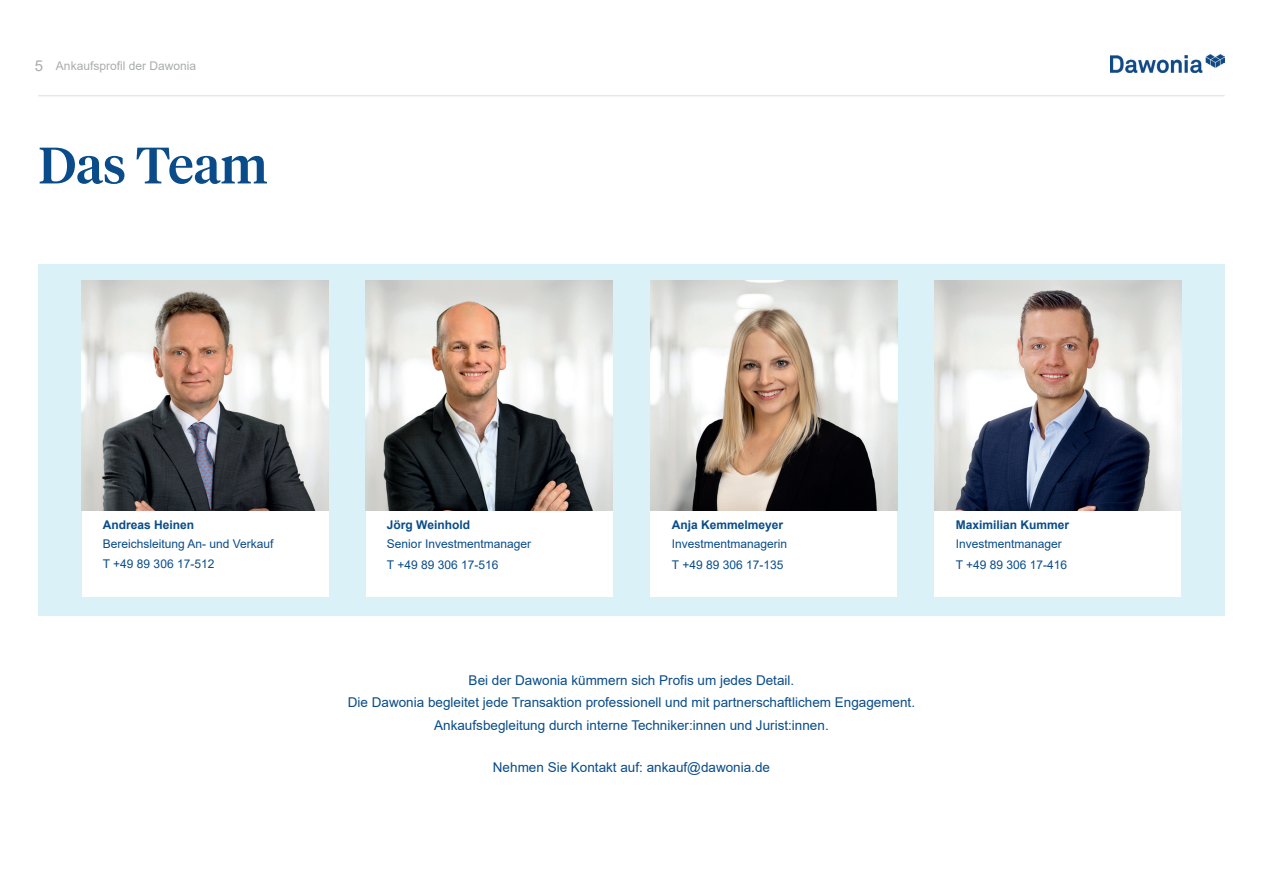
<style>
.page{position:relative;width:1263px;height:893px;background:#fff}
.page>*{position:absolute;margin:0;border:0;box-sizing:border-box;transform-origin:0 0}
.t1{font:500 51px "Tiempos Headline";color:#094c89}
.t2{font:13.5px/22.5px "Arial";color:#094c89;text-align:center}
.t3{font:12px/21px "Arial";color:#094c89}
.t4{font:700 12px "Arial";color:#094c89}
.t5{font:12px "Arial";color:#aaadad}
.s1{font-size:15px}
</style>
<div class="page">
<img style="left:1111px;top:54px;width:114px;height:19px">
<hr style="left:38px;top:95px;width:1187px;height:1px;background:#aaadad">
<div style="left:38px;top:264px;width:1187px;height:351px;background:#daf1f7"></div>
<div style="left:650px;top:281px;width:247px;height:316px;background:#fff"></div>
<img style="left:650px;top:281px;width:247px;height:229px">
<div style="left:934px;top:281px;width:247px;height:316px;background:#fff"></div>
<img style="left:934px;top:281px;width:247px;height:229px">
<div style="left:366px;top:281px;width:247px;height:316px;background:#fff"></div>
<img style="left:366px;top:281px;width:247px;height:229px">
<div style="left:82px;top:281px;width:246px;height:316px;background:#fff"></div>
<img style="left:82px;top:281px;width:246px;height:229px">
<p class="t5" style="left:35px;top:57px;width:163px"><span class="s1">5</span> Ankaufsprofil der Dawonia</p>
<h1 class="t1" style="left:38px;top:130px;width:231px">Das Team</h1>
<p class="t4" style="left:103px;top:516px;width:93px">Andreas Heinen</p>
<p class="t3" style="left:103px;top:534px;width:172px;line-height:19.5px">Bereichsleitung An- und Verkauf<br>T +49 89 306 17-512</p>
<p class="t4" style="left:387px;top:516px;width:85px">Jörg Weinhold</p>
<p class="t3" style="left:387px;top:533px;width:146px">Senior Investmentmanager<br>T +49 89 306 17-516</p>
<p class="t4" style="left:672px;top:516px;width:113px">Anja Kemmelmeyer</p>
<p class="t3" style="left:672px;top:533px;width:117px">Investmentmanagerin<br>T +49 89 306 17-135</p>
<p class="t4" style="left:956px;top:516px;width:115px">Maximilian Kummer</p>
<p class="t3" style="left:956px;top:533px;width:113px">Investmentmanager<br>T +49 89 306 17-416</p>
<p class="t2" style="left:348px;top:669px;width:569px">Bei der Dawonia kümmern sich Profis um jedes Detail.<br>Die Dawonia begleitet jede Transaktion professionell und mit partnerschaftlichem Engagement.<br>Ankaufsbegleitung durch interne Techniker:innen und Jurist:innen.</p>
<p class="t2" style="left:493px;top:756px;width:279px">Nehmen Sie Kontakt auf: ankauf@dawonia.de</p>
</div>
